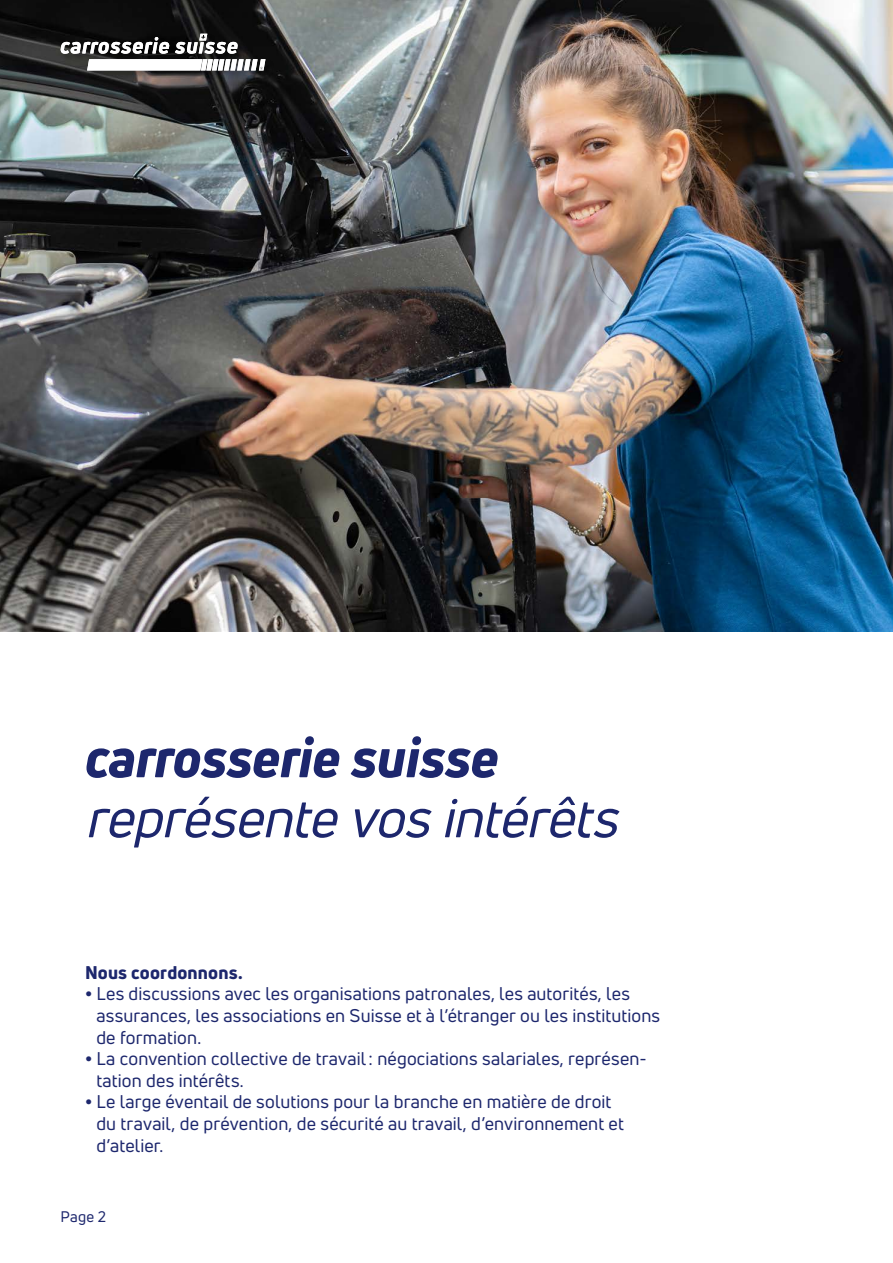
<style>
.page{position:relative;width:893px;height:1263px;background:#fff}
.page>*{position:absolute;margin:0;border:0;box-sizing:border-box;transform-origin:0 0}
.t1{font:italic 54px "Uni Neue";color:#1d276d}
.t2{font:italic 800 54px "Uni Neue";letter-spacing:-.01em;color:#1d276d}
.t3{font:18px/21.6px "Uni Neue";letter-spacing:.005em;color:#1d276d}
.t4{font:800 18px "Uni Neue";letter-spacing:.01em;color:#1d276d}
.t5{font:15px "Uni Neue";color:#1d276d}
.s1{font-weight:800}
</style>
<div class="page">
<img style="left:0;top:0;width:893px;height:631px">
<div style="left:61px;top:34px;width:213px;height:45px;background:#000;opacity:.15"></div>
<svg style="left:60px;top:34px;width:205px;height:37px"></svg>
<h1 class="t2" style="left:85px;top:721px;width:415px">carrosserie suisse</h1>
<h1 class="t1" style="left:85px;top:784px;width:547px">représente vosintérêts</h1>
<p class="t4" style="left:85px;top:960px;width:159px">Nous coordonnons.</p>
<p class="t3" style="left:96px;top:983px;width:565px;text-indent:-11px"><span class="s1">•</span> Les discussions avec les organisations patronales, les autorités, les assurances, les associations en Suisse et à l’étranger ou les institutions de formation.</p>
<p class="t3" style="left:96px;top:1048px;width:552px;text-indent:-11px"><span class="s1">•</span> La convention collective de travail : négociations salariales, représen&shy;tation des intérêts.</p>
<p class="t3" style="left:96px;top:1091px;width:529px;text-indent:-11px"><span class="s1">•</span> Le large éventail de solutions pour la branche en matière de droit du travail, de prévention, de sécurité au travail, d’environnement et d’atelier.</p>
<p class="t5" style="left:60px;top:1207px;width:47px">Page 2</p>
</div>
